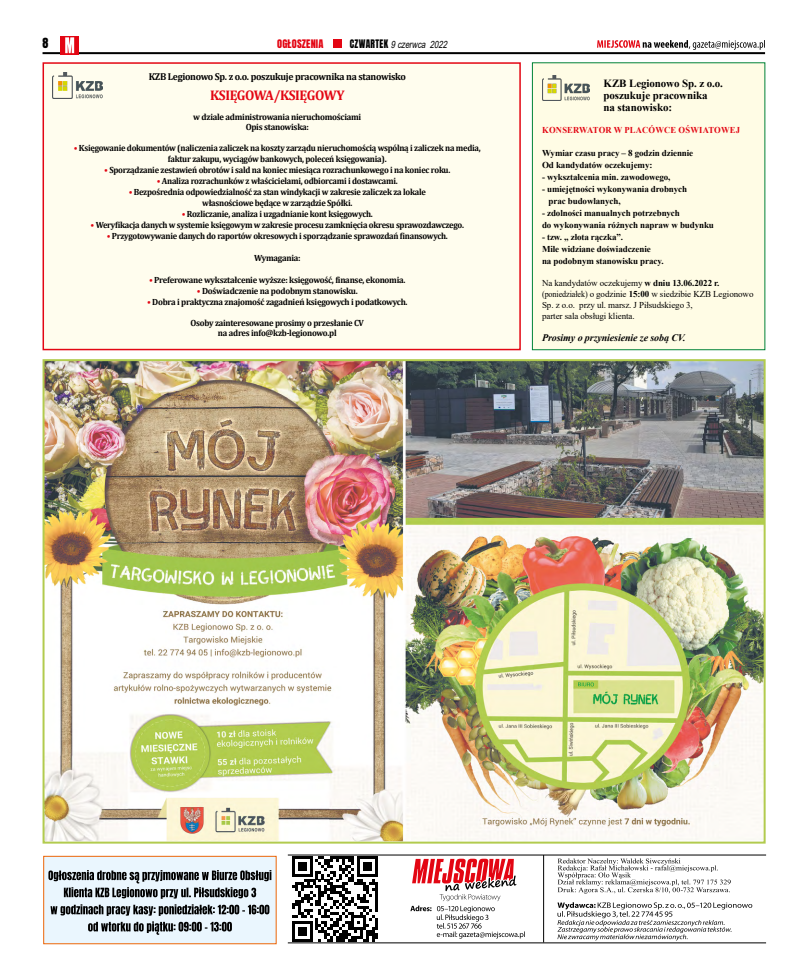
<style>
.page{position:relative;width:794px;height:978px;background:#fff}
.page>*{position:absolute;margin:0;border:0;box-sizing:border-box;transform-origin:0 0}
.t1{font:700 14px "Cambria";letter-spacing:-.03em;color:#e30613;scale:.96 1}
.t2{font:12px "Anton";color:#000}
.t3{font:700 11px/12px "Times New Roman";letter-spacing:-.01em;color:#000}
.t4{font:700 10px "Cambria";letter-spacing:-.03em;color:#000;scale:.96 1}
.t5{font:italic 700 10px "Times New Roman";letter-spacing:-.01em;color:#000}
.t6{font:italic 10px "Arial";color:#000;scale:.77 1}
.t7{font:10px "Anton";letter-spacing:.01em;color:#e30613}
.t8{font:700 9px/11px "Cambria";letter-spacing:-.03em;color:#000;text-align:center;scale:.94 1}
.t9{font:700 9px/12px "Times New Roman";letter-spacing:-.01em;color:#000}
.t10{font:700 9px/10px "Cambria";letter-spacing:-.03em;color:#000;text-align:center;scale:.96 1}
.t11{font:9px/11px "Times New Roman";letter-spacing:-.01em;color:#000}
.t12{font:700 9px/10px "Cambria";letter-spacing:-.03em;color:#000;text-align:center;scale:.95 1}
.t13{font:700 9px "Times New Roman";letter-spacing:.025em;color:#e30613;scale:.95 1}
.s1{font-family:"Anton";font-style:normal}
.s2{color:#e30613}
.s3{font-weight:700}
</style>
<div class="page">
<svg style="left:597px;top:40px;width:168px;height:10px"></svg>
<hr style="left:43px;top:52px;width:722px;height:2px;background:#000">
<div style="left:61px;top:36px;width:18px;height:18px;background:#e30613"></div>
<svg style="left:65px;top:37px;width:9px;height:16px"></svg>
<div style="left:333px;top:39px;width:9px;height:9px;background:#e30613"></div>
<hr style="left:288px;top:855px;width:478px;height:1px;background:#000">
<hr style="left:543px;top:855px;width:1px;height:87px;background:#000">
<svg style="left:416px;top:858px;width:98px;height:1px"></svg>
<svg style="left:410px;top:859px;width:115px;height:80px"></svg>
<hr style="left:288px;top:942px;width:478px;height:1px;background:#000">
<svg style="left:292px;top:856px;width:86px;height:86px"></svg>
<svg style="left:557px;top:858px;width:173px;height:36px"></svg>
<svg style="left:557px;top:902px;width:195px;height:39px"></svg>
<div style="left:43px;top:856px;width:234px;height:88px;background:#eaf6fe;border:1px solid #ec6608"></div>
<svg style="left:48px;top:870px;width:223px;height:65px"></svg>
<div style="left:43px;top:62px;width:478px;height:288px;background:#fffdee;border:2px solid #e30613"></div>
<img style="left:46px;top:362px;width:716px;height:479px">
<div style="left:43px;top:359px;width:722px;height:485px;border:2px solid #b2cb4e"></div>
<div style="left:532px;top:62px;width:233px;height:288px;background:#fffce5;border:1px solid #008237"></div>
<img style="left:543px;top:76px;width:47px;height:24px">
<img style="left:52px;top:72px;width:50px;height:26px">
<h2 class="t2" style="left:43px;top:37px;width:7px">8</h2>
<p class="t7" style="left:277px;top:38px;width:48px">OGŁOSZENIA</p>
<p class="t6" style="left:350px;top:37px;width:131px"><span class="s1">C Z W A R T E K</span> 9czerwca 2022</p>
<p class="t4" style="left:149px;top:69px;width:269px">KZB Legionowo Sp. z o.o. poszukuje pracownika na stanowisko</p>
<h1 class="t1" style="left:210px;top:85px;width:141px">KSIĘGOWA/KSIĘGOWY</h1>
<p class="t10" style="left:193px;top:111px;width:176px">w dziale administrowania nieruchomościami<br>Opis stanowiska:</p>
<p class="t8" style="left:74px;top:142px;width:434px"><span class="s2">•</span> Księgowanie dokumentów (naliczenia zaliczek na koszty zarządu nieruchomością wspólną i zaliczek na media, faktur zakupu, wyciągów bankowych, poleceń księgowania).</p>
<p class="t8" style="left:104px;top:164px;width:370px"><span class="s2">•</span> Sporządzanie zestawień obrotów i sald na koniec miesiąca rozrachunkowego i na koniec roku.</p>
<p class="t8" style="left:157px;top:175px;width:258px"><span class="s2">•</span> Analiza rozrachunków z właścicielami, odbiorcami i dostawcami.</p>
<p class="t8" style="left:129px;top:186px;width:318px"><span class="s2">•</span> Bezpośrednia odpowiedzialność za stan windykacji w zakresie zaliczek za lokale własnościowe będące w zarządzie Spółki.</p>
<p class="t8" style="left:182px;top:208px;width:205px"><span class="s2">•</span> Rozliczanie, analiza i uzgadnianie kont księgowych.</p>
<p class="t8" style="left:90px;top:219px;width:399px"><span class="s2">•</span> Weryfikacja danych w systemie księgowym w zakresie procesu zamknięcia okresu sprawozdawczego.</p>
<p class="t8" style="left:107px;top:230px;width:364px"><span class="s2">•</span> Przygotowywanie danych do raportów okresowych i sporządzanie sprawozdań finansowych.</p>
<p class="t10" style="left:254px;top:252px;width:50px">Wymagania:</p>
<p class="t10" style="left:149px;top:274px;width:269px"><span class="s2">•</span> Preferowane wykształcenie wyższe: księgowość, finanse, ekonomia.</p>
<p class="t10" style="left:197px;top:285px;width:169px"><span class="s2">•</span> Doświadczenie na podobnym stanowisku.</p>
<p class="t10" style="left:147px;top:296px;width:273px"><span class="s2">•</span> Dobra i praktyczna znajomość zagadnień księgowych i podatkowych.</p>
<p class="t12" style="left:190px;top:317px;width:184px">Osoby zainteresowane prosimy o przesłanie CV na adres info@kzb-legionowo.pl</p>
<p class="t3" style="left:603px;top:77px;width:121px">KZB Legionowo Sp. z o.o. poszukuje pracownika<br>na stanowisko:</p>
<p class="t13" style="left:542px;top:124px;width:210px">KONSERWATOR W PLACÓWCE OŚWIATOWEJ</p>
<p class="t9" style="left:542px;top:147px;width:153px">Wymiar czasu pracy – 8 godzin dziennie<br>Od kandydatów oczekujemy:</p>
<p class="t9" style="left:542px;top:171px;width:130px">- wykształcenia min. zawodowego,</p>
<p class="t9" style="left:548px;top:183px;width:140px;text-indent:-6px">- umiejętności wykonywania drobnych prac budowlanych,</p>
<p class="t9" style="left:542px;top:207px;width:173px">- zdolności manualnych potrzebnych<br>do wykonywania różnych napraw w budynku</p>
<p class="t9" style="left:542px;top:231px;width:123px">- tzw. „ złota rączka”.<br>Mile widziane doświadczenie<br>na podobnym stanowisku pracy.</p>
<p class="t11" style="left:542px;top:278px;width:213px">Na kandydatów oczekujemy <span class="s3">w dniu 13.06.2022 r. </span>(poniedziałek) o godzinie <span class="s3">15:00</span> w siedzibie KZB Legionowo Sp. z o.o. przy ul. marsz. J Piłsudskiego 3,<br>parter sala obsługi klienta.</p>
<p class="t5" style="left:542px;top:331px;width:145px">Prosimy o przyniesienie ze sobą CV.</p>
</div>
